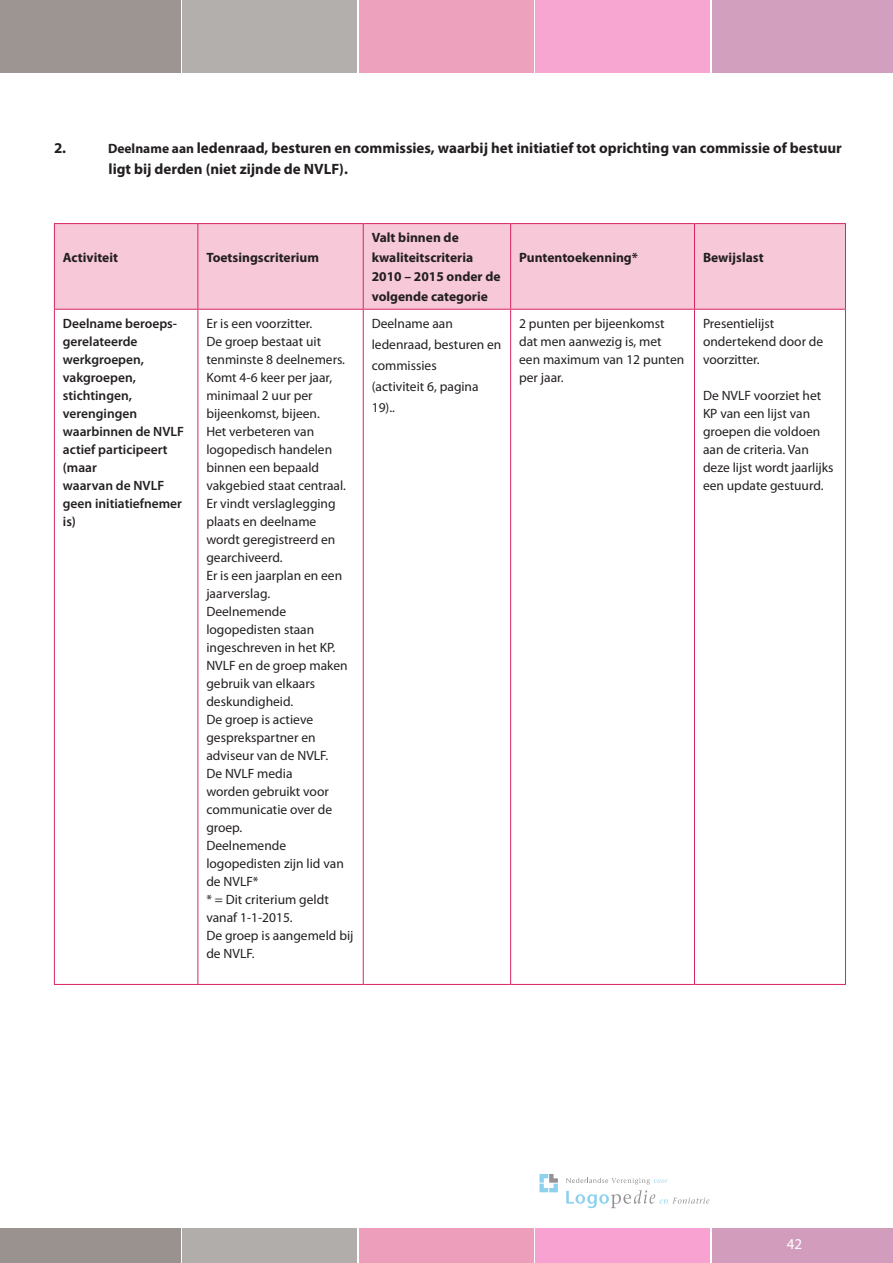
<style>
.page{position:relative;width:893px;height:1263px;background:#fff}
.page>*{position:absolute;margin:0;border:0;box-sizing:border-box;transform-origin:0 0}
.t1{font:700 15px/21px "Myriad Pro";color:#231f20}
.t2{font:15px "Myriad Pro";color:#fff}
.t3{font:13.5px/18px "Myriad Pro";color:#231f20}
.t4{font:600 13.5px/18px "Myriad Pro";color:#231f20}
.t5{font:700 13.5px/19.5px "Myriad Pro";color:#231f20}
.s1{font-size:13.5px}
</style>
<div class="page">
<div style="left:0;top:0;width:180px;height:72px;background:#9c9592"></div>
<div style="left:182px;top:0;width:175px;height:72px;background:#b3afad"></div>
<div style="left:359px;top:0;width:174px;height:72px;background:#eea1bc"></div>
<div style="left:536px;top:0;width:174px;height:72px;background:#f7a5d1"></div>
<div style="left:712px;top:0;width:181px;height:72px;background:#d39fbe"></div>
<div style="left:0;top:1229px;width:180px;height:34px;background:#99928f"></div>
<div style="left:182px;top:1229px;width:175px;height:34px;background:#b1adab"></div>
<div style="left:359px;top:1229px;width:174px;height:34px;background:#ed9eba"></div>
<div style="left:536px;top:1229px;width:174px;height:34px;background:#f7a2d0"></div>
<div style="left:712px;top:1229px;width:181px;height:34px;background:#d29dbc"></div>
<svg style="left:566px;top:1178px;width:143px;height:30px"></svg>
<svg style="left:539px;top:1174px;width:19px;height:18px"></svg>
<hr style="left:892px;top:0;width:1px;height:72px;background:#190801">
<hr style="left:892px;top:1229px;width:1px;height:34px;background:#190801">
<div style="left:55px;top:224px;width:790px;height:85px;background:#f6c8d8"></div>
<hr style="left:54px;top:223px;width:144px;height:1px;background:#d82464">
<hr style="left:54px;top:224px;width:1px;height:85px;background:#d82464">
<hr style="left:198px;top:223px;width:165px;height:1px;background:#d82464">
<hr style="left:197px;top:224px;width:1px;height:85px;background:#d82464">
<hr style="left:363px;top:223px;width:148px;height:1px;background:#d82464">
<hr style="left:363px;top:224px;width:1px;height:85px;background:#d82464">
<hr style="left:511px;top:223px;width:183px;height:1px;background:#d82464">
<hr style="left:510px;top:224px;width:1px;height:85px;background:#d82464">
<hr style="left:694px;top:223px;width:152px;height:1px;background:#d82464">
<hr style="left:694px;top:224px;width:1px;height:85px;background:#d82464">
<hr style="left:845px;top:224px;width:1px;height:85px;background:#d82464">
<hr style="left:54px;top:309px;width:144px;height:1px;background:#d82464">
<hr style="left:54px;top:310px;width:1px;height:674px;background:#d82464">
<hr style="left:198px;top:309px;width:165px;height:1px;background:#d82464">
<hr style="left:197px;top:310px;width:1px;height:674px;background:#d82464">
<hr style="left:363px;top:309px;width:148px;height:1px;background:#d82464">
<hr style="left:363px;top:310px;width:1px;height:674px;background:#d82464">
<hr style="left:511px;top:309px;width:183px;height:1px;background:#d82464">
<hr style="left:510px;top:310px;width:1px;height:674px;background:#d82464">
<hr style="left:694px;top:309px;width:152px;height:1px;background:#d82464">
<hr style="left:694px;top:310px;width:1px;height:674px;background:#d82464">
<hr style="left:845px;top:310px;width:1px;height:674px;background:#d82464">
<hr style="left:54px;top:984px;width:144px;height:1px;background:#d82464">
<hr style="left:198px;top:984px;width:165px;height:1px;background:#d82464">
<hr style="left:363px;top:984px;width:148px;height:1px;background:#d82464">
<hr style="left:511px;top:984px;width:183px;height:1px;background:#d82464">
<hr style="left:694px;top:984px;width:152px;height:1px;background:#d82464">
<p class="t1" style="left:54px;top:137px;width:14px">2.</p>
<p class="t1" style="left:108px;top:137px;width:735px"><span class="s1">Deelname aan</span> ledenraad, besturen en commissies, waarbij het initiatief tot oprichting van commissie of bestuur ligt bij derden (niet zijnde de NVL</p>
<p class="t1" style="left:331px;top:158px;width:18px">F).</p>
<p class="t5" style="left:63px;top:247px;width:57px">Activiteit</p>
<p class="t5" style="left:206px;top:247px;width:114px">Toetsingscriterium</p>
<p class="t5" style="left:372px;top:227px;width:130px">Valt binnen de kwaliteitscriteria<br>2010 – 2015 onder de volgende categorie</p>
<p class="t5" style="left:519px;top:247px;width:120px">Puntentoekenning*</p>
<p class="t5" style="left:703px;top:247px;width:62px">Bewijslast</p>
<p class="t4" style="left:63px;top:314px;width:123px">Deelname beroeps&shy;gerelateerde werkgroepen, vakgroepen, stichtingen, verengingen waarbinnen de NVLF actief participeert (maar<br>waarvan de NVLF geen initiatiefnemer is)</p>
<p class="t3" style="left:206px;top:314px;width:149px">Er is een voorzitter.<br>De groep bestaat uit tenminste 8 deelnemers.<br>Komt 4-6 keer per jaar, minimaal 2 uur per bijeenkomst, bijeen.<br>Het verbeteren van logopedisch handelen binnen een bepaald vakgebied staat centraal.<br>Er vindt verslaglegging plaats en deelname<br>wordt geregistreerd en gearchiveerd.<br>Er is een jaarplan en een jaarverslag.<br>Deelnemende logopedisten staan ingeschreven in het KP.<br>NVLF en de groep maken gebruik van elkaars deskundigheid.<br>De groep is actieve gesprekspartner en adviseur van de NVLF.<br>De NVLF media<br>worden gebruikt voor communicatie over de groep.<br>Deelnemende logopedisten zijn lid van de NVLF*<br>* = Dit criterium geldt vanaf 1-1-2015.<br>De groep is aangemeld bij de NVLF.</p>
<p class="t3" style="left:372px;top:312px;width:131px;line-height:21px">Deelname aan ledenraad, besturen en commissies<br>(activiteit 6, pagina<br>19)..</p>
<p class="t3" style="left:519px;top:314px;width:167px">2 punten per bijeenkomst dat men aanwezig is, met een maximum van 12 punten per jaar.</p>
<p class="t3" style="left:703px;top:314px;width:122px">Presentielijst ondertekend door de voorzitter.</p>
<p class="t3" style="left:703px;top:386px;width:132px">De NVLF voorziet het<br>KP van een lijst van groepen die voldoen aan de criteria. Van deze lijst wordt jaarlijks een update gestuurd.</p>
<p class="t2" style="left:787px;top:1235px;width:17px">42</p>
</div>
